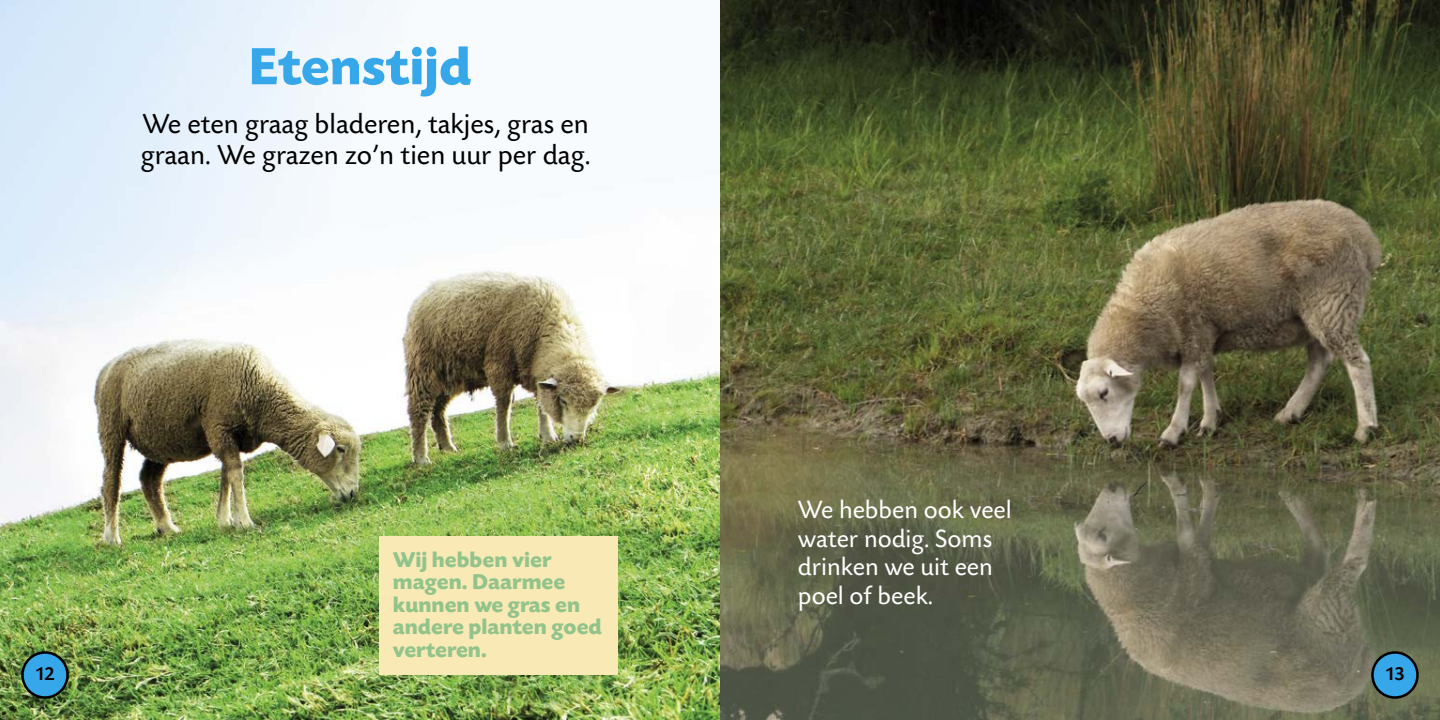
<style>
.page{position:relative;width:1440px;height:720px;background:#fff}
.page>*{position:absolute;margin:0;border:0;box-sizing:border-box;transform-origin:0 0}
.t1{font:700 55px "Today SB";color:#36a7e9}
.t2{font:28.75px/31.2px "Today SB";color:#000}
.t3{font:26.25px/28.8px "Today SB";color:#fff}
.t4{font:700 22.5px/22.5px "Today SB";color:#92c38b}
.t5{font:500 20px "Today SB";color:#000}
</style>
<div class="page">
<img style="left:0;top:0;width:1440px;height:720px">
<div style="left:379px;top:536px;width:238px;height:139px;background:#f8e9b5"></div>
<div style="left:22px;top:652px;width:46px;height:46px;background:#36a7e9;border-radius:50%"></div>
<div style="left:21px;top:651px;width:48px;height:48px;border:2px solid #000;border-radius:50%"></div>
<div style="left:1372px;top:652px;width:45px;height:46px;background:#36a7e9;border-radius:50%"></div>
<div style="left:1371px;top:651px;width:48px;height:48px;border:2px solid #000;border-radius:50%"></div>
<h1 class="t1" style="left:249px;top:37px;width:224px">Etenstijd</h1>
<p class="t2" style="left:141px;top:109px;width:451px">We eten graag bladeren, takjes, gras en graan. We grazen zo’n tien uur per dag.</p>
<p class="t4" style="left:393px;top:549px;width:210px">Wij hebben vier magen. Daarmee kunnen we gras en andere planten goed verteren.</p>
<p class="t3" style="left:798px;top:496px;width:215px">We hebben ook veel water nodig. Soms drinken we uit een poel of beek.</p>
<p class="t5" style="left:35px;top:663px;width:22px">12</p>
<p class="t5" style="left:1385px;top:663px;width:22px">13</p>
</div>
